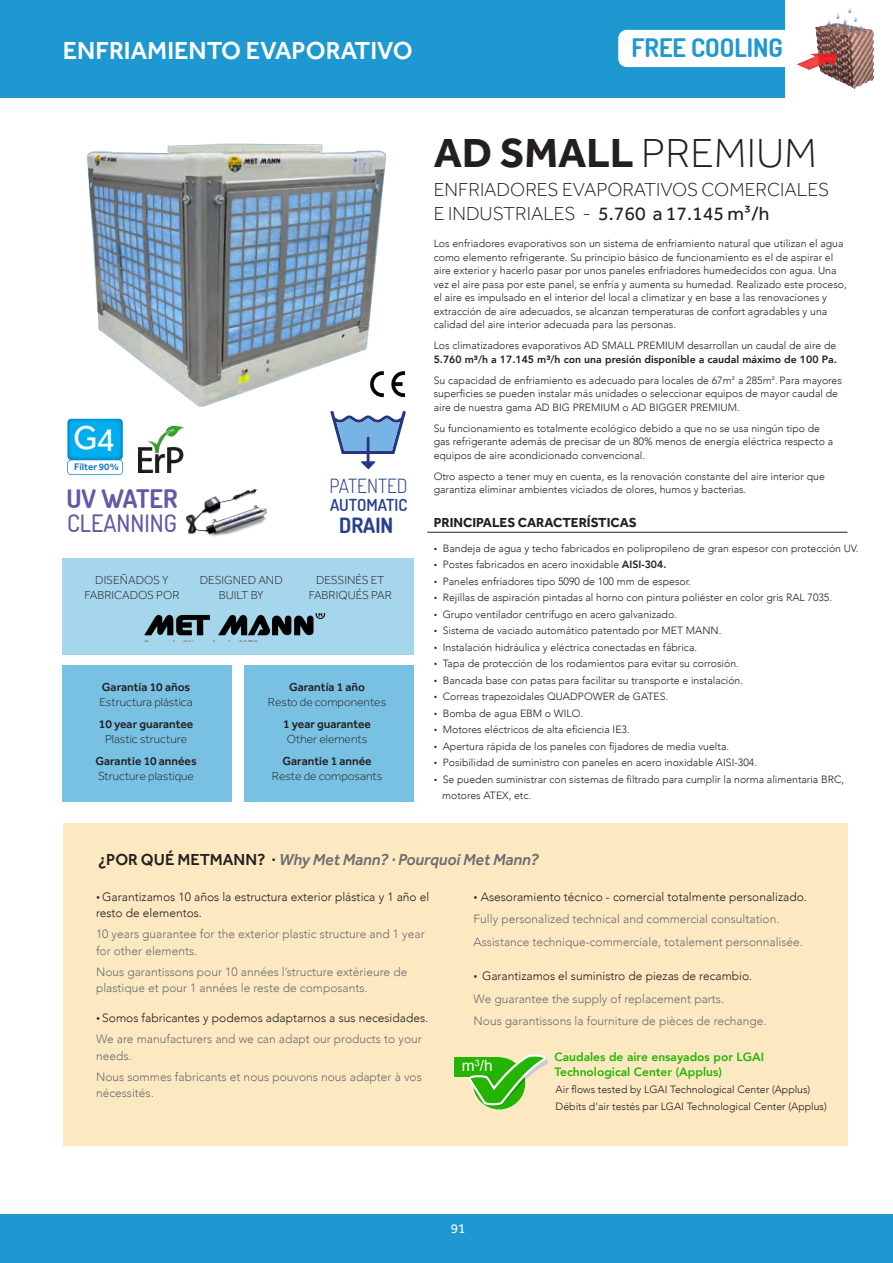
<style>
.page{position:relative;width:893px;height:1263px;background:#fff}
.page>*{position:absolute;margin:0;border:0;box-sizing:border-box;transform-origin:0 0}
.t1{font:700 42px "Effra";color:#231f20}
.t2{font:34.2px "Effra";color:#fff}
.t3{font:500 25.5px "Effra";color:#fff}
.t4{font:700 25.5px "Dosis";color:#1f98d1}
.t5{font:700 25.5px "Dosis";color:#6459a6}
.t6{font:500 24px "Dosis";color:#6459a6}
.t7{font:700 21px "Dosis";color:#253f8e}
.t8{font:300 19.5px "Effra";color:#231f20}
.t9{font:19.5px "Effra";color:#231f20}
.t10{font:300 19.5px "Dosis";color:#253f8e}
.t11{font:italic 500 16.5px "Effra";color:#6c6d70}
.t12{font:600 16.5px "Dosis";color:#253f8e}
.t13{font:15.45px "Arial";color:#fff}
.t14{font:700 13.5px "Effra";color:#231f20}
.t15{font:13.5px "Effra";color:#fff}
.t16{font:300 12px/16.5px "Avenir";color:#6c6d70}
.t17{font:300 12px/16.5px "Avenir";color:#231f20}
.t18{font:300 12px "Effra";color:#231f20}
.t19{font:500 12px "Effra";color:#231f20}
.t20{font:800 12px/15px "Avenir";color:#24b503}
.t21{font:300 10.5px/13.5px "Avenir";color:#231f20}
.t22{font:500 9.9px "Effra";color:#1074bc}
.s1{font-weight:300}
.s2{font-weight:800}
.s3{font-family:"Effra"}
.s4{font-style:normal;color:#231f20}
</style>
<div class="page">
<div style="left:0;top:1214px;width:893px;height:49px;background:#1f98d1"></div>
<div style="left:0;top:0;width:893px;height:98px;background:#1f98d1"></div>
<img style="left:87px;top:143px;width:318px;height:268px">
<div style="left:63px;top:558px;width:351px;height:96px;background:#a6d6ec"></div>
<img style="left:144px;top:613px;width:182px;height:28px">
<div style="left:63px;top:823px;width:784px;height:323px;background:#fce9c1"></div>
<div style="left:63px;top:665px;width:169px;height:136px;background:#78c1e3"></div>
<div style="left:244px;top:665px;width:170px;height:136px;background:#78c1e3"></div>
<hr style="left:427px;top:532px;width:420px;height:1px;background:#231f20">
<img style="left:138px;top:426px;width:46px;height:47px">
<img style="left:369px;top:370px;width:37px;height:29px">
<img style="left:186px;top:488px;width:82px;height:49px">
<div style="left:785px;top:0;width:108px;height:106px;background:#fff"></div>
<div style="left:618px;top:30px;width:174px;height:37px;background:#fff;border-radius:9px"></div>
<img style="left:796px;top:8px;width:78px;height:81px">
<img style="left:67px;top:419px;width:56px;height:41px">
<svg style="left:67px;top:460px;width:56px;height:15px"></svg>
<svg style="left:330px;top:411px;width:76px;height:43px"></svg>
<hr style="left:367px;top:438px;width:3px;height:24px;background:#283583">
<svg style="left:361px;top:461px;width:14px;height:8px"></svg>
<div style="left:454px;top:1057px;width:46px;height:20px;background:#24b503"></div>
<svg style="left:468px;top:1054px;width:80px;height:52px"></svg>
<p class="t3" style="left:63px;top:35px;width:352px">ENFRIAMIENTO EVAPORATIVO</p>
<p class="t4" style="left:632px;top:31px;width:153px">FREE COOLING</p>
<h2 class="t2" style="left:73px;top:417px;width:26px">G</h2>
<p class="t22" style="left:74px;top:461px;width:46px">Filter 90%</p>
<h2 class="t2" style="left:96px;top:420px;width:20px">4</h2>
<p class="t5" style="left:66px;top:482px;width:113px">UV WATER</p>
<p class="t6" style="left:67px;top:508px;width:111px">CLEANNING</p>
<p class="t18" style="left:95px;top:573px;width:75px">DISEÑADOS Y</p>
<p class="t18" style="left:85px;top:588px;width:96px">FABRICADOS POR</p>
<p class="t18" style="left:200px;top:573px;width:84px">DESIGNED AND</p>
<p class="t18" style="left:219px;top:588px;width:46px">BUILT BY</p>
<p class="t10" style="left:330px;top:473px;width:80px">PATENTED</p>
<p class="t12" style="left:330px;top:494px;width:79px">AUTOMATIC</p>
<p class="t7" style="left:339px;top:511px;width:56px">DRAIN</p>
<p class="t18" style="left:316px;top:573px;width:70px">DESSINÉS ET</p>
<p class="t18" style="left:309px;top:588px;width:85px">FABRIQUÉS PAR</p>
<p class="t19" style="left:102px;top:680px;width:90px">Garantía 10 años</p>
<p class="t18" style="left:99px;top:695px;width:95px">Estructura plástica</p>
<p class="t19" style="left:99px;top:717px;width:96px">10 year guarantee</p>
<p class="t18" style="left:105px;top:732px;width:84px">Plastic structure</p>
<p class="t19" style="left:95px;top:754px;width:103px">Garantie 10 années</p>
<p class="t18" style="left:98px;top:769px;width:97px">Structure plastique</p>
<p class="t19" style="left:289px;top:680px;width:78px">Garantía 1 año</p>
<p class="t18" style="left:268px;top:695px;width:120px">Resto de componentes</p>
<p class="t19" style="left:283px;top:717px;width:89px">1 year guarantee</p>
<p class="t18" style="left:287px;top:732px;width:82px">Other elements</p>
<p class="t19" style="left:282px;top:754px;width:91px">Garantie 1 année</p>
<p class="t18" style="left:272px;top:769px;width:112px">Reste de composants</p>
<p class="t1" style="left:434px;top:127px;width:385px">AD SMALL <span class="s1">PREMIUM</span></p>
<p class="t8" style="left:434px;top:178px;width:397px">ENFRIADORES EVAPORATIVOS COMERCIALES</p>
<p class="t9" style="left:434px;top:202px;width:337px"><span class="s1">E INDUSTRIALES -</span> 5.760 a 17.145 m3/h</p>
<p class="t21" style="left:434px;top:237px;width:415px">Los enfriadores evaporativos son un sistema de enfriamiento natural que utilizan el agua como elemento refrigerante. Su principio básico de funcionamiento es el de aspirar el aire exterior y hacerlo pasar por unos paneles enfriadores humedecidos con agua. Una vez el aire pasa por este panel, se enfría y aumenta su humedad. Realizado este proceso, el aire es impulsado en el interior del local a climatizar y en base a las renovaciones y extracción de aire adecuados, se alcanzan temperaturas de confort agradables y una calidad del aire interior adecuada para las personas.</p>
<p class="t21" style="left:434px;top:339px;width:405px">Los climatizadores evaporativos AD SMALL PREMIUM desarrollan un caudal de aire de<br><span class="s2">5.760 m3/h a 17.145 m3/h con una presión disponible a caudal máximo de 100 Pa.</span></p>
<p class="t21" style="left:434px;top:373px;width:410px">Su capacidad de enfriamiento es adecuado para locales de 67m<span class="s3">2</span> a 285m<span class="s3">2.</span> Para mayores superficies se pueden instalar más unidades o seleccionar equipos de mayor caudal de aire de nuestra gama AD BIG PREMIUM o AD BIGGER PREMIUM.</p>
<p class="t21" style="left:434px;top:421px;width:401px">Su funcionamiento es totalmente ecológico debido a que no se usa ningún tipo de gas refrigerante además de precisar de un 80% menos de energía eléctrica respecto a equipos de aire acondicionado convencional.</p>
<p class="t21" style="left:434px;top:469px;width:393px">Otro aspecto a tener muy en cuenta, es la renovación constante del aire interior que garantiza eliminar ambientes viciados de olores, humos y bacterias.</p>
<p class="t14" style="left:434px;top:514px;width:205px">PRINCIPALES CARACTERÍSTICAS</p>
<p class="t21" style="left:434px;top:541px;width:426px"><span class="s3">•</span> Bandeja de agua y techo fabricados en polipropileno de gran espesor con protección UV.</p>
<p class="t21" style="left:434px;top:558px;width:234px"><span class="s3">•</span> Postes fabricados en acero inoxidable <span class="s2">AISI-304.</span></p>
<p class="t21" style="left:434px;top:574px;width:259px"><span class="s3">•</span> Paneles enfriadores tipo 5090 de 100 mm de espesor.</p>
<p class="t21" style="left:434px;top:591px;width:400px"><span class="s3">•</span> Rejillas de aspiración pintadas al horno con pintura poliéster en color gris RAL 7035.</p>
<p class="t21" style="left:434px;top:607px;width:245px"><span class="s3">•</span> Grupo ventilador centrífugo en acero galvanizado.</p>
<p class="t21" style="left:434px;top:624px;width:289px"><span class="s3">•</span> Sistema de vaciado automático patentado por MET MANN.</p>
<p class="t21" style="left:434px;top:640px;width:265px"><span class="s3">•</span> Instalación hidráulica y eléctrica conectadas en fábrica.</p>
<p class="t21" style="left:434px;top:657px;width:307px"><span class="s3">•</span> Tapa de protección de los rodamientos para evitar su corrosión.</p>
<p class="t21" style="left:434px;top:673px;width:311px"><span class="s3">•</span> Bancada base con patas para facilitar su transporte e instalación.</p>
<p class="t21" style="left:434px;top:690px;width:236px"><span class="s3">•</span> Correas trapezoidales QUADPOWER de GATES.</p>
<p class="t21" style="left:434px;top:706px;width:151px"><span class="s3">•</span> Bomba de agua EBM o WILO.</p>
<p class="t21" style="left:434px;top:723px;width:198px"><span class="s3">•</span> Motores eléctricos de alta eficiencia IE3.</p>
<p class="t21" style="left:434px;top:739px;width:297px"><span class="s3">•</span> Apertura rápida de los paneles con fijadores de media vuelta.</p>
<p class="t21" style="left:434px;top:756px;width:325px"><span class="s3">•</span> Posibilidad de suministro con paneles en acero inoxidable AISI-304.</p>
<p class="t21" style="left:434px;top:772px;width:412px"><span class="s3">•</span> Se pueden suministrar con sistemas de filtrado para cumplir la norma alimentaria BRC,</p>
<p class="t21" style="left:442px;top:789px;width:90px">motores ATEX, etc.</p>
<p class="t11" style="left:98px;top:849px;width:442px"><span class="s4">¿POR QUÉ METMANN? ·</span> Why Met Mann? · Pourquoi Met Mann?</p>
<p class="t17" style="left:96px;top:888px;width:335px"><span class="s3">•</span> Garantizamos 10 años la estructura exterior plástica y 1 año el resto de elementos.</p>
<p class="t16" style="left:96px;top:926px;width:330px">10 years guarantee for the exterior plastic structure and 1 year for other elements.</p>
<p class="t16" style="left:96px;top:963px;width:313px">Nous garantissons pour 10 années l’structure extérieure de plastique et pour 1 années le reste de composants.</p>
<p class="t17" style="left:96px;top:1010px;width:334px"><span class="s3">•</span> Somos fabricantes y podemos adaptarnos a sus necesidades.</p>
<p class="t16" style="left:96px;top:1031px;width:327px">We are manufacturers and we can adapt our products to your needs.</p>
<p class="t16" style="left:96px;top:1068px;width:327px">Nous sommes fabricants et nous pouvons nous adapter à vos nécessités.</p>
<p class="t17" style="left:474px;top:888px;width:335px"><span class="s3">•</span> Asesoramiento técnico - comercial totalmente personalizado.</p>
<p class="t16" style="left:474px;top:911px;width:307px">Fully personalized technical and commercial consultation.</p>
<p class="t16" style="left:474px;top:933px;width:331px">Assistance technique-commerciale, totalement personnalisée.</p>
<p class="t17" style="left:474px;top:968px;width:280px"><span class="s3">•</span> Garantizamos el suministro de piezas de recambio.</p>
<p class="t16" style="left:474px;top:990px;width:252px">We guarantee the supply of replacement parts.</p>
<p class="t16" style="left:474px;top:1013px;width:295px">Nous garantissons la fourniture de pièces de rechange.</p>
<h3 class="t13" style="left:462px;top:1056px;width:32px">m<sup>3</sup>/h</h3>
<p class="t20" style="left:555px;top:1050px;width:211px">Caudales de aire ensayados por LGAI<br>Technological Center (Applus)</p>
<p class="t21" style="left:556px;top:1083px;width:256px">Air flows tested by LGAI Technological Center (Applus)</p>
<p class="t21" style="left:556px;top:1099px;width:273px">Débits d'air testés par LGAI Technological Center (Applus)</p>
<p class="t15" style="left:451px;top:1221px;width:16px">91</p>
</div>
